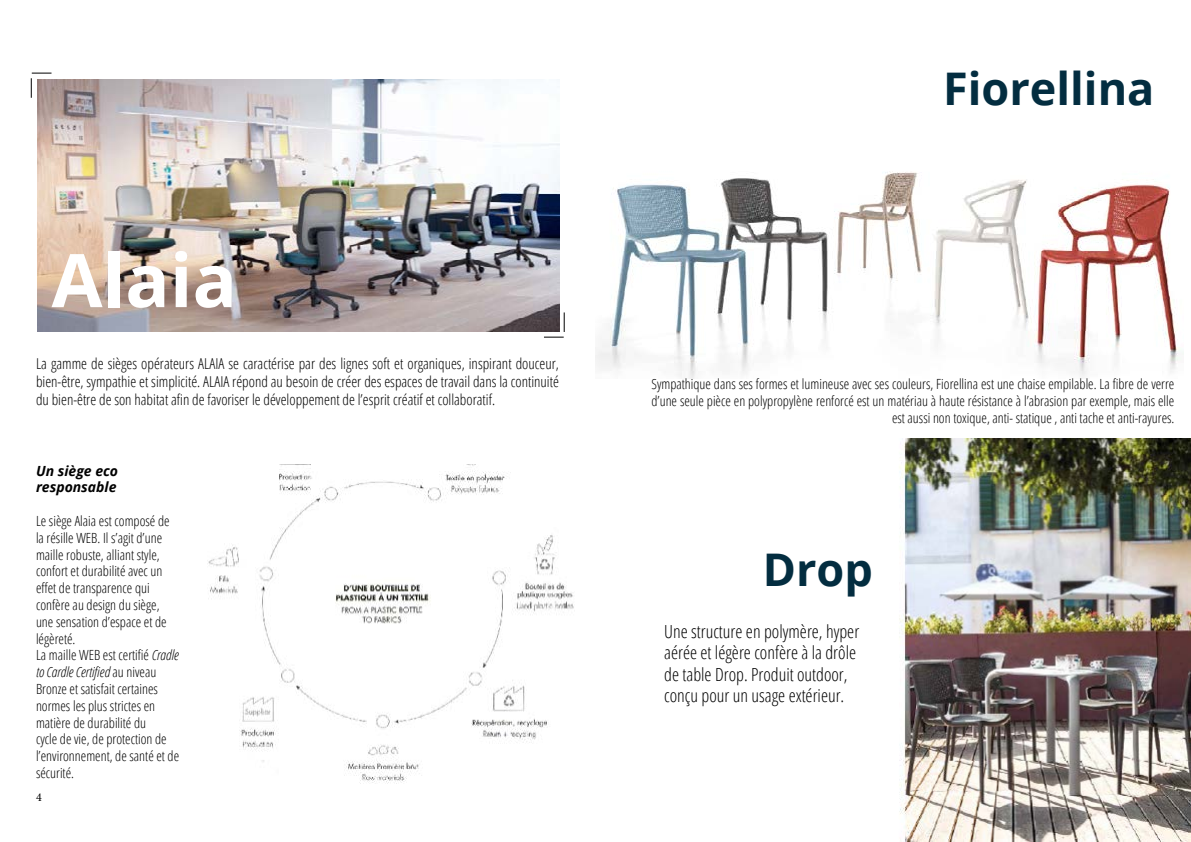
<style>
.page{position:relative;width:1191px;height:842px;background:#fff}
.page>*{position:absolute;margin:0;border:0;box-sizing:border-box;transform-origin:0 0}
.t1{font:700 74px "Open Sans";color:#fff}
.t2{font:700 45px "Open Sans";color:#032d40}
.t3{font:300 condensed 18px/21.6px "Open Sans";color:#000}
.t4{font:300 condensed 15px/18px "Open Sans";color:#000;text-align:justify}
.t5{font:300 condensed 14px/16.8px "Open Sans";color:#000;text-align:right}
.t6{font:italic 700 14px/16.8px "Open Sans";color:#000}
.t7{font:12px "Minion Pro";color:#000}
.s1{font-style:italic}
</style>
<div class="page">
<img style="left:37px;top:79px;width:522px;height:253px">
<svg style="left:544px;top:312px;width:21px;height:26px"></svg>
<svg style="left:31px;top:73px;width:21px;height:25px"></svg>
<img style="left:899px;top:438px;width:292px;height:403px">
<img style="left:595px;top:171px;width:588px;height:207px">
<img style="left:208px;top:465px;width:366px;height:319px">
<h1 class="t1" style="left:52px;top:228px;width:187px">Alaia</h1>
<p class="t4" style="left:36px;top:354px;width:524px">La gamme de sièges opérateurs ALAIA se caractérise par des lignes soft et organiques, inspirant douceur, bien-être, sympathie et simplicité. ALAIA répond au besoin de créer des espaces de travail dans la continuité du bien-être de son habitat afin de favoriser le développement de l’esprit créatif et collaboratif.</p>
<p class="t6" style="left:36px;top:462px;width:84px">Un siège eco responsable</p>
<p class="t5" style="left:36px;top:512px;width:145px;text-align:left">Le siège Alaia est composé de la résille WEB. Il s’agit d’une maille robuste, alliant style, confort et durabilité avec un effet de transparence qui confère au design du siège, une sensation d’espace et de légèreté.<br>La maille WEB est certifié <span class="s1">Cradle to Cardle Certified</span> au niveau<br>Bronze et satisfait certaines normes les plus strictes en matière de durabilité du<br>cycle de vie, de protection de l’environnement, de santé et de sécurité.</p>
<p class="t7" style="left:36px;top:789px;width:7px">4</p>
<h2 class="t2" style="left:943px;top:56px;width:213px">Fiorellina</h2>
<p class="t5" style="left:651px;top:375px;width:524px">Sympathique dans ses formes et lumineuse avec ses couleurs, Fiorellina est une chaise empilable. La fibre de verre d’une seule pièce en polypropylène renforcé est un matériau à haute résistance à l’abrasion par exemple, mais elle est aussi non toxique, anti- statique , anti tache et anti-rayures.</p>
<h2 class="t2" style="left:763px;top:537px;width:112px">Drop</h2>
<p class="t3" style="left:664px;top:620px;width:196px">Une structure en polymère, hyper aérée et légère confère à la drôle de table Drop. Produit outdoor, conçu pour un usage extérieur.</p>
</div>
